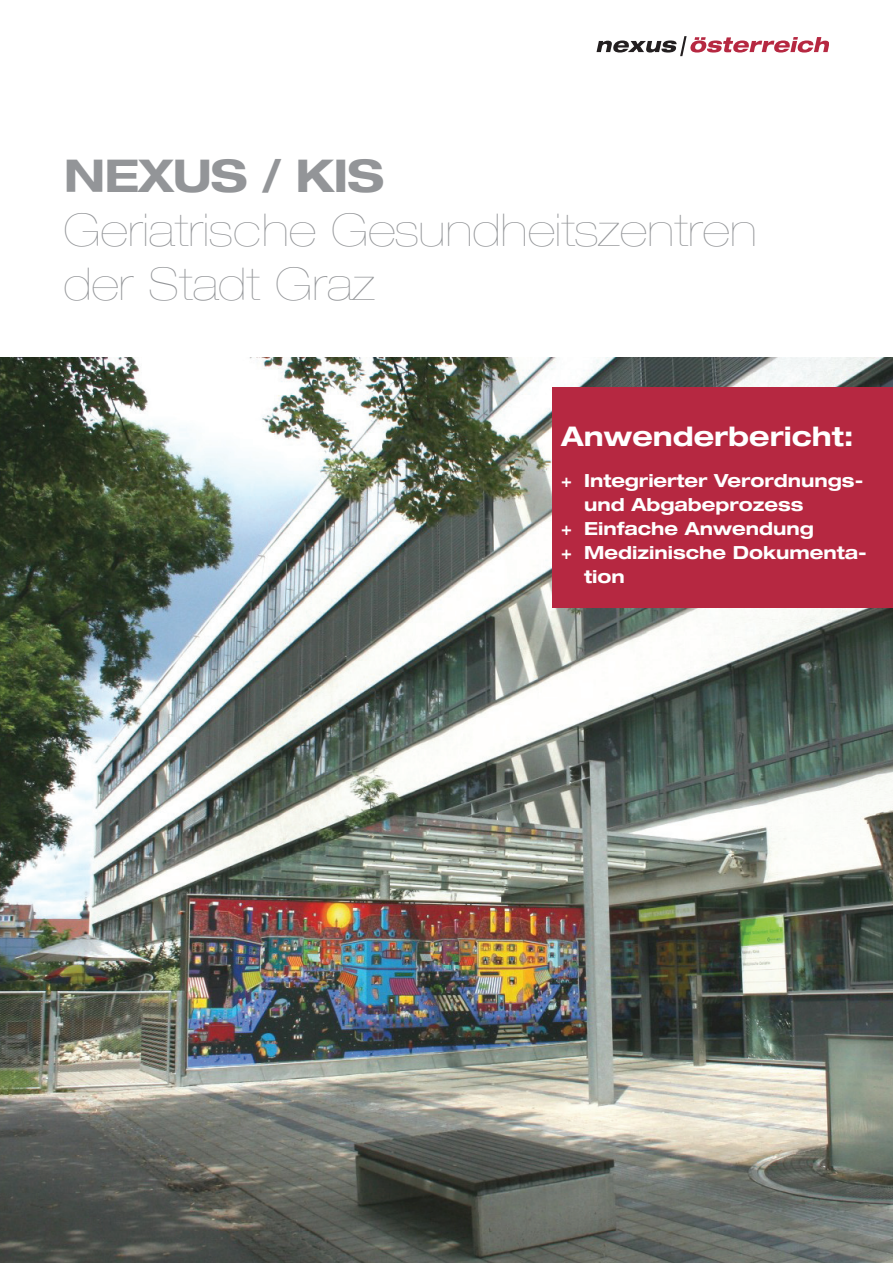
<style>
.page{position:relative;width:893px;height:1263px;background:#fff}
.page>*{position:absolute;margin:0;border:0;box-sizing:border-box;transform-origin:0 0}
.t1{font:900 expanded 45px/54px "Helvetica Neue LT";letter-spacing:.01em;color:#939598}
.t2{font:700 expanded 45px "Helvetica Neue LT";letter-spacing:-.025em;color:#939598}
.t3{font:700 expanded 27px "Helvetica Neue LT";color:#fff}
.t4{font:700 expanded 18px "Helvetica Neue LT";color:#fff}
.s1{font-weight:500}
</style>
<div class="page">
<svg style="left:596px;top:36px;width:233px;height:20px"></svg>
<img style="left:0;top:358px;width:893px;height:905px">
<div style="left:553px;top:387px;width:340px;height:220px;background:#b62841"></div>
<h1 class="t2" style="left:64px;top:148px;width:322px">NEXUS / KIS</h1>
<h1 class="t1" style="left:64px;top:203px;width:694px">Geriatrische Gesundheitszentren der Stadt Graz</h1>
<h2 class="t3" style="left:561px;top:419px;width:294px">Anwenderbericht:</h2>
<p class="t4" style="left:561px;top:469px;width:303px"><span class="s1">+</span> Integrierter Verordnungs-</p>
<p class="t4" style="left:584px;top:493px;width:221px">und Abgabeprozess</p>
<p class="t4" style="left:561px;top:517px;width:254px"><span class="s1">+</span> Einfache Anwendung</p>
<p class="t4" style="left:561px;top:541px;width:307px"><span class="s1">+</span> Medizinische Dokumenta-</p>
<p class="t4" style="left:584px;top:565px;width:42px">tion</p>
</div>
